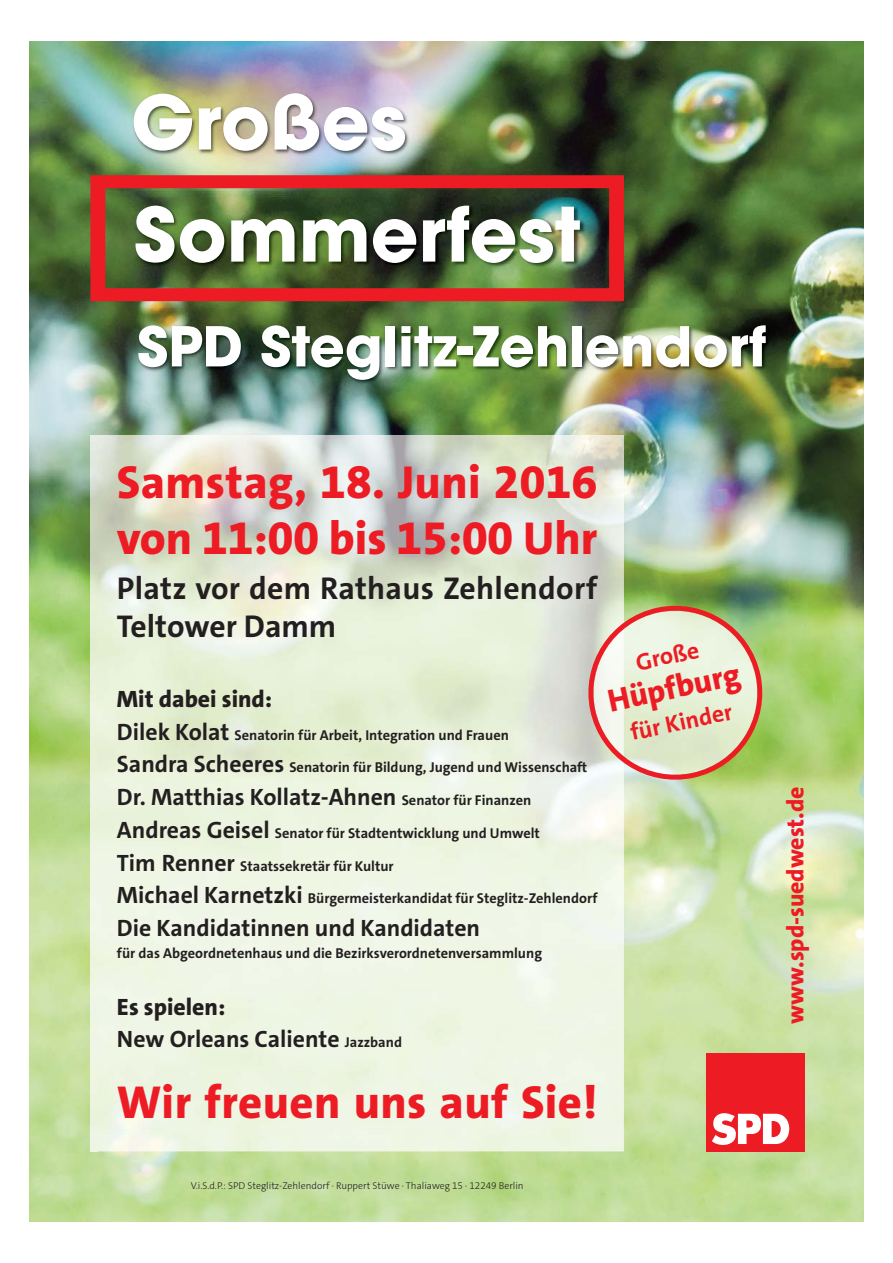
<style>
.page{position:relative;width:893px;height:1263px;background:#fff}
.page>*{position:absolute;margin:0;border:0;box-sizing:border-box;transform-origin:0 0}
.t1{font:700 74.25px "ITC Avant Garde Std";color:#fff}
.t2{font:700 54.45px "ITC Avant Garde Std";color:#fff}
.t3{font:800 46.5px/55.8px "SPD The Sans";letter-spacing:.01em;color:#ed1c24}
.t4{font:800 32.1px "SPD The Sans";color:#ed1c24}
.t5{font:700 31.65px/38px "SPD The Sans";letter-spacing:.01em;color:#231f20}
.t6{font:700 23.7px/32.7px "SPD The Sans";color:#231f20}
.t7{font:800 23.7px "SPD The Sans";color:#ed1c24}
.t8{font:700 23.7px "SPD The Sans";color:#ed1c24}
.t9{font:800 23.7px "SPD The Sans";color:#231f20}
.t10{font:700 14.4px "SPD The Sans";color:#231f20}
.t11{font:300 9.9px "SPD The Sans";color:#231f20}
.s1{font-size:23.7px}
.s2{font-size:14.4px}
.s3{font-weight:800}
</style>
<div class="page">
<img style="left:30px;top:41px;width:833px;height:1180px">
<img style="left:645px;top:173px;width:3px;height:19px">
<img style="left:70px;top:173px;width:33px;height:135px">
<img style="left:103px;top:61px;width:542px;height:131px">
<img style="left:624px;top:308px;width:198px;height:204px">
<img style="left:97px;top:308px;width:527px;height:128px">
<img style="left:97px;top:192px;width:725px;height:116px">
<img style="left:90px;top:175px;width:534px;height:126px">
<img style="left:90px;top:436px;width:534px;height:715px">
<div style="left:706px;top:1053px;width:98px;height:98px;background:#ed1c24"></div>
<svg style="left:712px;top:1113px;width:77px;height:32px"></svg>
<svg style="left:580px;top:598px;width:190px;height:190px;background:#d6d4b5"></svg>
<h1 class="t1" style="left:131px;top:95px;width:277px">Großes</h1>
<h2 class="t2" style="left:137px;top:326px;width:631px">SPD Steglitz-Zehlendorf</h2>
<h3 class="t3" style="left:117px;top:459px;width:482px">Samstag, 18. Juni 2016 von 11:00 bis 15:00 Uhr</h3>
<h3 class="t5" style="left:117px;top:572px;width:482px">Platz vor dem Rathaus Zehlendorf<br>Teltower Damm</h3>
<h3 class="t9" style="left:117px;top:690px;width:157px">Mit dabei sind:</h3>
<p class="t10" style="left:117px;top:729px;width:393px"><span class="s1">Dilek Kolat</span> Senatorin für Arbeit, Integration und Frauen</p>
<p class="t10" style="left:117px;top:762px;width:472px"><span class="s1">Sandra Scheeres</span> Senatorin für Bildung, Jugend und Wissenschaft</p>
<h3 class="t6" style="left:117px;top:783px;width:416px">Dr. Matthias Kollatz-Ahnen <span class="s2">Senator für Finanzen</span></h3>
<p class="t10" style="left:117px;top:827px;width:424px"><span class="s1">Andreas Geisel</span> Senator für Stadtentwicklung und Umwelt</p>
<p class="t10" style="left:117px;top:860px;width:278px"><span class="s1">Tim Renner</span> Staatssekretär für Kultur</p>
<p class="t10" style="left:117px;top:893px;width:482px"><span class="s1">Michael Karnetzki</span> Bürgermeisterkandidat für Steglitz-Zehlendorf</p>
<h3 class="t6" style="left:117px;top:914px;width:365px">Die Kandidatinnen und Kandidaten</h3>
<p class="t10" style="left:117px;top:947px;width:427px">für das Abgeordnetenhaus und die Bezirksverordnetenversammlung</p>
<h3 class="t6" style="left:117px;top:992px;width:287px"><span class="s3">Es spielen:<br></span>New Orleans Caliente <span class="s2">Jazzband</span></h3>
<h3 class="t3" style="left:117px;top:1079px;width:482px">Wir freuen uns auf Sie!</h3>
<h3 class="t8" style="left:634px;top:653px;width:66px;rotate:-12deg">Große</h3>
<h3 class="t4" style="left:606px;top:689px;width:136px;rotate:-12deg">Hüpfburg</h3>
<h3 class="t8" style="left:629px;top:723px;width:105px;rotate:-12deg">für Kinder</h3>
<p class="t11" style="left:191px;top:1182px;width:334px">V.i.S.d.P.: SPD Steglitz-Zehlendorf · Ruppert Stüwe · Thaliaweg 15 · 12249 Berlin</p>
<h3 class="t7" style="left:786px;top:1024px;width:239px;rotate:-90deg">www.spd-suedwest.de</h3>
</div>
